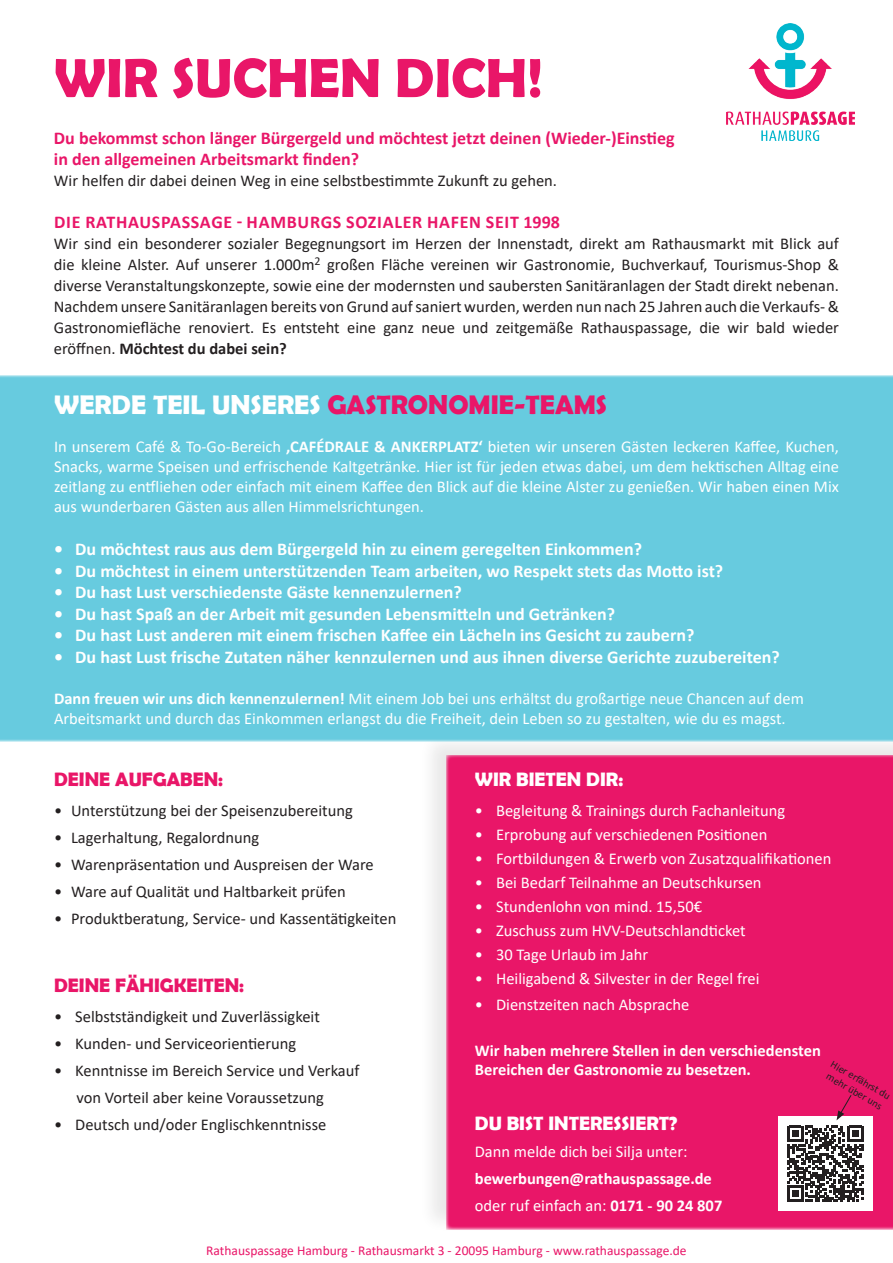
<style>
.page{position:relative;width:893px;height:1263px;background:#fff}
.page>*{position:absolute;margin:0;border:0;box-sizing:border-box;transform-origin:0 0}
.t1{font:700 55.5px "Berlin Sans FB Demi";color:#e91668}
.t2{font:700 27px "Berlin Sans FB Demi";color:#e91668}
.t3{font:700 19.5px "Berlin Sans FB Demi";color:#fff}
.t4{font:700 19.5px "Berlin Sans FB Demi";color:#e91668}
.t5{font:700 18px "Calibri";color:#fff}
.t6{font:700 18px/21px "Calibri";color:#e91668}
.t7{font:700 18px "Calibri";letter-spacing:.04em;color:#e91668}
.t8{font:16.5px/21px "Calibri";color:#231f20;text-align:justify}
.t9{font:16.5px/19.8px "Calibri";color:#fff;text-align:justify}
.t10{font:700 16.5px/19.5px "Calibri";color:#fff}
.t11{font:13.5px "Calibri";color:#e91668}
.t12{font:10.5px/12.6px "Calibri";color:#231f20}
.s1{font-weight:700}
.s2{color:#fff}
</style>
<div class="page">
<div style="left:420px;top:730px;width:473px;height:504px;background:#231f20;opacity:.1"></div>
<div style="left:446px;top:755px;width:447px;height:475px;background:#e91668"></div>
<div style="left:0;top:375px;width:893px;height:367px;background:#67cbdf"></div>
<img style="left:727px;top:23px;width:128px;height:117px">
<div style="left:778px;top:1116px;width:95px;height:95px;background:#fff"></div>
<svg style="left:787px;top:1095px;width:76px;height:107px"></svg>
<p class="t1" style="left:54px;top:46px;width:490px">WIR SUCHEN DICH!</p>
<p class="t6" style="left:54px;top:127px;width:622px">Du bekommst schon länger Bürgergeld und möchtest jetzt deinen (Wieder-)Einstieg in den allgemeinen Arbeitsmarkt finden?</p>
<p class="t8" style="left:54px;top:170px;width:505px">Wir helfen dir dabei deinen Weg in eine selbstbestimmte Zukunft zu gehen.</p>
<p class="t7" style="left:54px;top:209px;width:507px">DIE RATHAUSPASSAGE - HAMBURGS SOZIALER HAFEN SEIT 1998</p>
<p class="t8" style="left:54px;top:233px;width:786px">Wir sind ein besonderer sozialer Begegnungsort im Herzen der Innenstadt, direkt am Rathausmarkt mit Blick auf die kleine Alster. Auf unserer 1.000m<sup>2</sup> großen Fläche vereinen wir Gastronomie, Buchverkauf, Tourismus-Shop &amp; diverse Veranstaltungskonzepte, sowie eine der modernsten und saubersten Sanitäranlagen der Stadt direkt nebenan.<br>Nachdem unsere Sanitäranlagen bereits von Grund auf saniert wurden, werden nun nach 25 Jahren auch die Verkaufs- &amp; Gastronomiefläche renoviert. Es entsteht eine ganz neue und zeitgemäße Rathauspassage, die wir bald wieder eröffnen. <span class="s1">Möchtest du dabei sein?</span></p>
<p class="t2" style="left:54px;top:389px;width:555px"><span class="s2">WERDE TEIL UNSERES</span> GASTRONOMIE-TEAMS</p>
<p class="t9" style="left:54px;top:437px;width:786px">In unserem Café &amp; To-Go-Bereich <span class="s1">‚CAFÉDRALE &amp; ANKERPLATZ‘</span> bieten wir unseren Gästen leckeren Kaffee, Kuchen, Snacks, warme Speisen und erfrischende Kaltgetränke. Hier ist für jeden etwas dabei, um dem hektischen Alltag eine zeitlang zu entfliehen oder einfach mit einem Kaffee den Blick auf die kleine Alster zu genießen. Wir haben einen Mix aus wunderbaren Gästen aus allen Himmelsrichtungen.</p>
<p class="t5" style="left:54px;top:536px;width:589px">• Du möchtest raus aus dem Bürgergeld hin zu einem geregelten Einkommen?</p>
<p class="t5" style="left:54px;top:558px;width:671px">• Du möchtest in einem unterstützenden Team arbeiten, wo Respekt stets das Motto ist?</p>
<p class="t5" style="left:54px;top:579px;width:409px">• Du hast Lust verschiedenste Gäste kennenzulernen?</p>
<p class="t5" style="left:54px;top:601px;width:563px">• Du hast Spaß an der Arbeit mit gesunden Lebensmitteln und Getränken?</p>
<p class="t5" style="left:54px;top:623px;width:642px">• Du hast Lust anderen mit einem frischen Kaffee ein Lächeln ins Gesicht zu zaubern?</p>
<p class="t5" style="left:54px;top:644px;width:727px">• Du hast Lust frische Zutaten näher kennzulernen und aus ihnen diverse Gerichte zuzubereiten?</p>
<p class="t9" style="left:54px;top:688px;width:751px"><span class="s1">Dann freuen wir uns dich kennenzulernen!</span> Mit einem Job bei uns erhältst du großartige neue Chancen auf dem<br>Arbeitsmarkt und durch das Einkommen erlangst du die Freiheit, dein Leben so zu gestalten, wie du es magst.</p>
<p class="t4" style="left:54px;top:768px;width:171px">DEINE AUFGABEN:</p>
<p class="t8" style="left:54px;top:800px;width:300px">• Unterstützung bei der Speisenzubereitung</p>
<p class="t8" style="left:54px;top:827px;width:207px">• Lagerhaltung, Regalordnung</p>
<p class="t8" style="left:54px;top:854px;width:321px">• Warenpräsentation und Auspreisen der Ware</p>
<p class="t8" style="left:54px;top:881px;width:293px">• Ware auf Qualität und Haltbarkeit prüfen</p>
<p class="t8" style="left:54px;top:908px;width:344px">• Produktberatung, Service- und Kassentätigkeiten</p>
<p class="t3" style="left:475px;top:768px;width:150px">WIR BIETEN DIR:</p>
<p class="t9" style="left:475px;top:801px;width:312px">• Begleitung &amp; Trainings durch Fachanleitung</p>
<p class="t9" style="left:475px;top:825px;width:294px">• Erprobung auf verschiedenen Positionen</p>
<p class="t9" style="left:475px;top:849px;width:358px">• Fortbildungen &amp; Erwerb von Zusatzqualifikationen</p>
<p class="t9" style="left:475px;top:873px;width:288px">• Bei Bedarf Teilnahme an Deutschkursen</p>
<p class="t9" style="left:475px;top:897px;width:229px">• Stundenlohn von mind. 15,50€</p>
<p class="t9" style="left:475px;top:921px;width:272px">• Zuschuss zum HVV-Deutschlandticket</p>
<p class="t9" style="left:475px;top:945px;width:175px">• 30 Tage Urlaub im Jahr</p>
<p class="t9" style="left:475px;top:969px;width:286px">• Heiligabend &amp; Silvester in der Regel frei</p>
<p class="t9" style="left:475px;top:994px;width:216px">• Dienstzeiten nach Absprache</p>
<p class="t10" style="left:475px;top:1040px;width:348px">Wir haben mehrere Stellen in den verschiedensten<br>Bereichen der Gastronomie zu besetzen.</p>
<p class="t4" style="left:54px;top:974px;width:192px">DEINE FÄHIGKEITEN:</p>
<p class="t8" style="left:54px;top:1005px;width:267px">• Selbstständigkeit und Zuverlässigkeit</p>
<p class="t8" style="left:54px;top:1032px;width:244px">• Kunden- und Serviceorientierung</p>
<p class="t8" style="left:76px;top:1056px;width:285px;line-height:27px;text-indent:-22px">• Kenntnisse im Bereich Service und Verkauf von Vorteil aber keine Voraussetzung</p>
<p class="t8" style="left:54px;top:1113px;width:274px">• Deutsch und/oder Englischkenntnisse</p>
<p class="t12" style="left:835px;top:1058px;width:69px;rotate:30deg">Hier erfährst du mehr über uns</p>
<p class="t3" style="left:475px;top:1112px;width:204px">DU BIST INTERESSIERT?</p>
<p class="t9" style="left:475px;top:1141px;width:214px">Dann melde dich bei Silja unter:</p>
<p class="t10" style="left:475px;top:1168px;width:239px">bewerbungen@rathauspassage.de</p>
<p class="t9" style="left:475px;top:1195px;width:249px">oder ruf einfach an: <span class="s1">0171 - 90 24 807</span></p>
<p class="t11" style="left:206px;top:1241px;width:482px">Rathauspassage Hamburg - Rathausmarkt 3 - 20095 Hamburg - www.rathauspassage.de</p>
</div>
